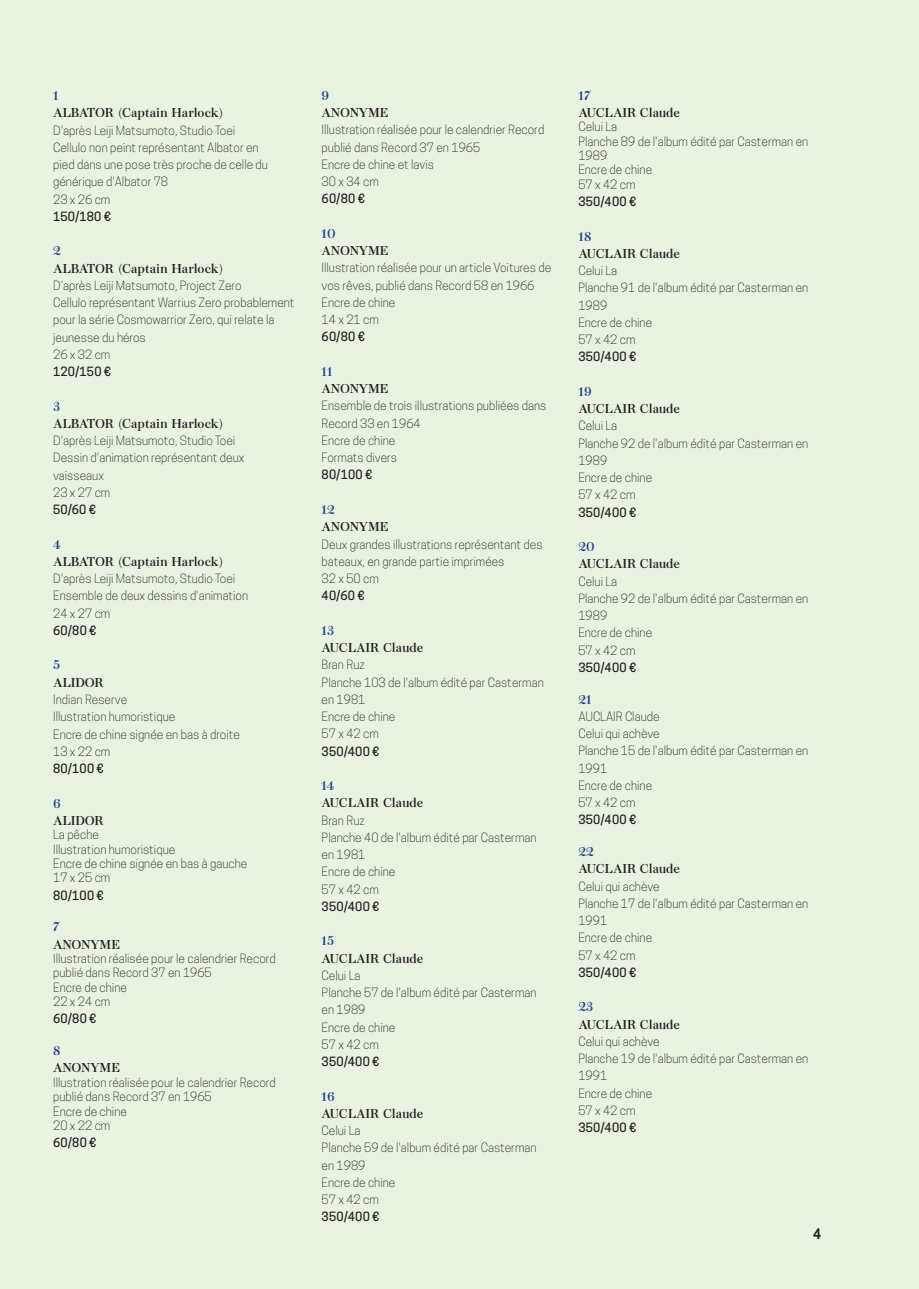
<style>
.page{position:relative;width:919px;height:1289px;background:#fff}
.page>*{position:absolute;margin:0;border:0;box-sizing:border-box;transform-origin:0 0}
.t1{font:500 13.5px "Cooper Hewitt";color:#231f20}
.t2{font:300 12px/17.2px "Cooper Hewitt";color:#231f20}
.t3{font:12px "Peckham";color:#231f20}
.t4{font:500 12px "Cooper Hewitt";letter-spacing:.02em;color:#231f20}
.t5{font:12px "Peckham";color:#25408e}
</style>
<div class="page">
<div style="left:0;top:0;width:918px;height:1288px;background:#e8f3e2"></div>
<div style="left:813px;top:1227px;width:7px;height:11px;background:#e8f3e2"></div>
<p class="t5" style="left:53px;top:90px;width:7px">1</p>
<p class="t3" style="left:53px;top:108px;width:172px">ALBATOR (Captain Harlock)</p>
<p class="t2" style="left:53px;top:122px;width:216px">D'après Leiji Matsumoto, Studio Toei<br>Cellulo non peint représentant Albator en pied dans une pose très proche de celle du générique d'Albator 78<br>23 x 26 cm</p>
<p class="t4" style="left:53px;top:211px;width:59px">150/180 €</p>
<p class="t5" style="left:53px;top:246px;width:9px">2</p>
<p class="t3" style="left:53px;top:263px;width:172px">ALBATOR (Captain Harlock)</p>
<p class="t2" style="left:53px;top:278px;width:243px">D'après Leiji Matsumoto, Project Zero<br>Cellulo représentant Warrius Zero probablement pour la série Cosmowarrior Zero, qui relate la jeunesse du héros<br>26 x 32 cm</p>
<p class="t4" style="left:53px;top:366px;width:59px">120/150 €</p>
<p class="t5" style="left:53px;top:401px;width:9px">3</p>
<p class="t3" style="left:53px;top:418px;width:172px">ALBATOR (Captain Harlock)</p>
<p class="t2" style="left:53px;top:433px;width:193px">D'après Leiji Matsumoto, Studio Toei<br>Dessin d'animation représentant deux vaisseaux<br>23 x 27 cm</p>
<p class="t4" style="left:53px;top:504px;width:44px">50/60 €</p>
<p class="t5" style="left:53px;top:539px;width:9px">4</p>
<p class="t3" style="left:53px;top:556px;width:172px">ALBATOR (Captain Harlock)</p>
<p class="t2" style="left:53px;top:571px;width:196px">D'après Leiji Matsumoto, Studio Toei<br>Ensemble de deux dessins d'animation<br>24 x 27 cm</p>
<p class="t4" style="left:53px;top:625px;width:45px">60/80 €</p>
<p class="t5" style="left:53px;top:659px;width:9px">5</p>
<p class="t3" style="left:53px;top:677px;width:52px">ALIDOR</p>
<p class="t2" style="left:53px;top:691px;width:188px">Indian Reserve<br>Illustration humoristique<br>Encre de chine signée en bas à droite<br>13 x 22 cm</p>
<p class="t4" style="left:53px;top:763px;width:52px">80/100 €</p>
<p class="t5" style="left:53px;top:797px;width:9px">6</p>
<p class="t3" style="left:53px;top:815px;width:52px">ALIDOR</p>
<p class="t2" style="left:53px;top:828px;width:196px;line-height:14.4px">La pêche<br>Illustration humoristique<br>Encre de chine signée en bas à gauche<br>17 x 25 cm</p>
<p class="t4" style="left:53px;top:890px;width:52px">80/100 €</p>
<p class="t5" style="left:53px;top:921px;width:7px">7</p>
<p class="t3" style="left:53px;top:938px;width:68px">ANONYME</p>
<p class="t2" style="left:53px;top:952px;width:224px;line-height:14.4px">Illustration réalisée pour le calendrier Record publié dans Record 37 en 1965<br>Encre de chine<br>22 x 24 cm</p>
<p class="t4" style="left:53px;top:1013px;width:45px">60/80 €</p>
<p class="t5" style="left:53px;top:1045px;width:9px">8</p>
<p class="t3" style="left:53px;top:1062px;width:68px">ANONYME</p>
<p class="t2" style="left:53px;top:1076px;width:224px;line-height:14.4px">Illustration réalisée pour le calendrier Record publié dans Record 37 en 1965<br>Encre de chine<br>20 x 22 cm</p>
<p class="t4" style="left:53px;top:1137px;width:45px">60/80 €</p>
<p class="t5" style="left:321px;top:90px;width:9px">9</p>
<p class="t3" style="left:321px;top:107px;width:68px">ANONYME</p>
<p class="t2" style="left:321px;top:122px;width:224px">Illustration réalisée pour le calendrier Record publié dans Record 37 en 1965<br>Encre de chine et lavis<br>30 x 34 cm</p>
<p class="t4" style="left:321px;top:194px;width:45px">60/80 €</p>
<p class="t5" style="left:321px;top:228px;width:16px">10</p>
<p class="t3" style="left:321px;top:245px;width:68px">ANONYME</p>
<p class="t2" style="left:321px;top:260px;width:231px">Illustration réalisée pour un article Voitures de vos rêves, publié dans Record 58 en 1966<br>Encre de chine<br>14 x 21 cm</p>
<p class="t4" style="left:321px;top:332px;width:45px">60/80 €</p>
<p class="t5" style="left:321px;top:366px;width:13px">11</p>
<p class="t3" style="left:321px;top:383px;width:68px">ANONYME</p>
<p class="t2" style="left:321px;top:398px;width:226px">Ensemble de trois illustrations publiées dans<br>Record 33 en 1964<br>Encre de chine<br>Formats divers</p>
<p class="t4" style="left:321px;top:470px;width:52px">80/100 €</p>
<p class="t5" style="left:321px;top:504px;width:15px">12</p>
<p class="t3" style="left:321px;top:521px;width:68px">ANONYME</p>
<p class="t2" style="left:321px;top:536px;width:222px">Deux grandes illustrations représentant des bateaux, en grande partie imprimées<br>32 x 50 cm</p>
<p class="t4" style="left:321px;top:590px;width:45px">40/60 €</p>
<p class="t5" style="left:321px;top:625px;width:14px">13</p>
<p class="t3" style="left:321px;top:642px;width:103px">AUCLAIR Claude</p>
<p class="t2" style="left:321px;top:657px;width:224px">Bran Ruz<br>Planche 103 de l'album édité par Casterman en 1981<br>Encre de chine<br>57 x 42 cm</p>
<p class="t4" style="left:321px;top:746px;width:59px">350/400 €</p>
<p class="t5" style="left:321px;top:780px;width:14px">14</p>
<p class="t3" style="left:321px;top:797px;width:103px">AUCLAIR Claude</p>
<p class="t2" style="left:321px;top:812px;width:216px">Bran Ruz<br>Planche 40 de l'album édité par Casterman en 1981<br>Encre de chine<br>57 x 42 cm</p>
<p class="t4" style="left:321px;top:901px;width:59px">350/400 €</p>
<p class="t5" style="left:321px;top:935px;width:14px">15</p>
<p class="t3" style="left:321px;top:952px;width:103px">AUCLAIR Claude</p>
<p class="t2" style="left:321px;top:967px;width:216px">Celui La<br>Planche 57 de l'album édité par Casterman en 1989<br>Encre de chine<br>57 x 42 cm</p>
<p class="t4" style="left:321px;top:1056px;width:59px">350/400 €</p>
<p class="t5" style="left:321px;top:1090px;width:15px">16</p>
<p class="t3" style="left:321px;top:1108px;width:103px">AUCLAIR Claude</p>
<p class="t2" style="left:321px;top:1122px;width:216px">Celui La<br>Planche 59 de l'album édité par Casterman en 1989<br>Encre de chine<br>57 x 42 cm</p>
<p class="t4" style="left:321px;top:1211px;width:59px">350/400 €</p>
<p class="t5" style="left:578px;top:90px;width:13px">17</p>
<p class="t3" style="left:578px;top:107px;width:103px">AUCLAIR Claude</p>
<p class="t2" style="left:578px;top:120px;width:231px;line-height:14.4px">Celui La<br>Planche 89 de l'album édité par Casterman en<br>1989<br>Encre de chine<br>57 x 42 cm</p>
<p class="t4" style="left:578px;top:196px;width:59px">350/400 €</p>
<p class="t5" style="left:578px;top:231px;width:14px">18</p>
<p class="t3" style="left:578px;top:248px;width:103px">AUCLAIR Claude</p>
<p class="t2" style="left:578px;top:263px;width:231px">Celui La<br>Planche 91 de l'album édité par Casterman en<br>1989<br>Encre de chine<br>57 x 42 cm</p>
<p class="t4" style="left:578px;top:352px;width:59px">350/400 €</p>
<p class="t5" style="left:578px;top:386px;width:15px">19</p>
<p class="t3" style="left:578px;top:403px;width:103px">AUCLAIR Claude</p>
<p class="t2" style="left:578px;top:418px;width:231px">Celui La<br>Planche 92 de l'album édité par Casterman en<br>1989<br>Encre de chine<br>57 x 42 cm</p>
<p class="t4" style="left:578px;top:507px;width:59px">350/400 €</p>
<p class="t5" style="left:578px;top:541px;width:18px">20</p>
<p class="t3" style="left:578px;top:559px;width:103px">AUCLAIR Claude</p>
<p class="t2" style="left:578px;top:573px;width:231px">Celui La<br>Planche 92 de l'album édité par Casterman en<br>1989<br>Encre de chine<br>57 x 42 cm</p>
<p class="t4" style="left:578px;top:662px;width:59px">350/400 €</p>
<p class="t5" style="left:578px;top:694px;width:15px">21</p>
<p class="t2" style="left:578px;top:708px;width:231px">AUCLAIR Claude<br>Celui qui achève<br>Planche 15 de l'album édité par Casterman en<br>1991<br>Encre de chine<br>57 x 42 cm</p>
<p class="t4" style="left:578px;top:814px;width:59px">350/400 €</p>
<p class="t5" style="left:578px;top:846px;width:17px">22</p>
<p class="t3" style="left:578px;top:863px;width:103px">AUCLAIR Claude</p>
<p class="t2" style="left:578px;top:878px;width:231px">Celui qui achève<br>Planche 17 de l'album édité par Casterman en<br>1991<br>Encre de chine<br>57 x 42 cm</p>
<p class="t4" style="left:578px;top:967px;width:59px">350/400 €</p>
<p class="t5" style="left:578px;top:1001px;width:17px">23</p>
<p class="t3" style="left:578px;top:1018px;width:103px">AUCLAIR Claude</p>
<p class="t2" style="left:578px;top:1033px;width:231px">Celui qui achève<br>Planche 19 de l'album édité par Casterman en<br>1991<br>Encre de chine<br>57 x 42 cm</p>
<p class="t4" style="left:578px;top:1122px;width:59px">350/400 €</p>
<p class="t1" style="left:813px;top:1227px;width:10px">4</p>
</div>
